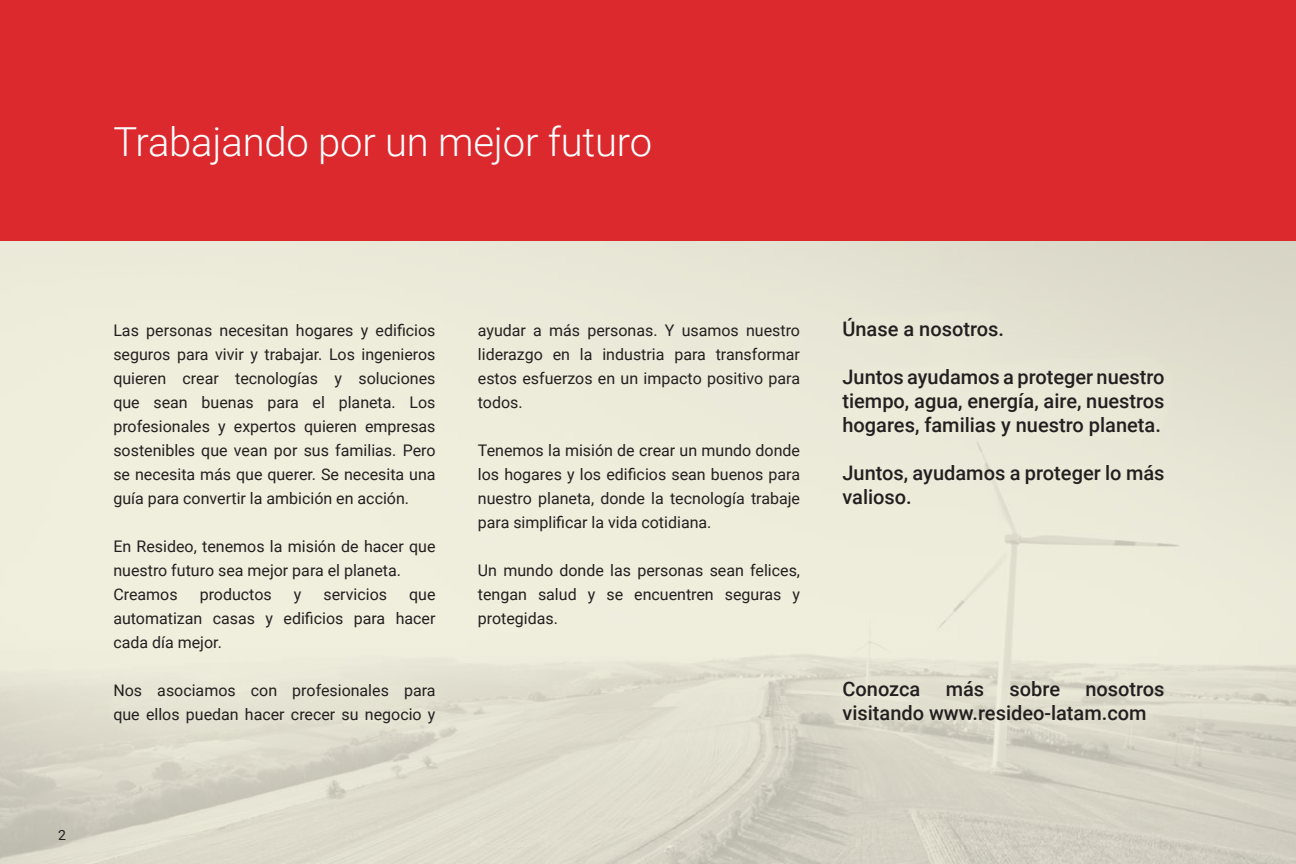
<style>
.page{position:relative;width:1296px;height:864px;background:#fff}
.page>*{position:absolute;margin:0;border:0;box-sizing:border-box;transform-origin:0 0}
.H1_Black{font:300 40px "Roboto";letter-spacing:-.005em;color:#fff}
.t1{font:500 20px/24px "Roboto";color:#231f20}
.t2{font:16px/24px "Roboto";color:#231f20;text-align:justify}
.t3{font:14px "Roboto";color:#231f20}
</style>
<div class="page">
<img style="left:0;top:240px;width:1296px;height:624px">
<div style="left:0;top:0;width:1296px;height:240px;background:#db292e"></div>
<div style="left:83px;top:294px;width:382px;height:458px;background:#f1efdd"></div>
<svg style="left:812px;top:291px;width:382px;height:461px;background:#e7e5d4"></svg>
<div style="left:448px;top:296px;width:382px;height:360px;background:#f1efdd"></div>
<p class="H1_Black" style="left:113px;top:114px;width:540px">Trabajando por un mejor futuro</p>
<p class="t3" style="left:58px;top:825px;width:9px">2</p>
<p class="t2" style="left:113px;top:318px;width:324px">Las personas necesitan hogares y edificios seguros para vivir y trabajar. Los ingenieros quieren crear tecnologías y soluciones que sean buenas para el planeta. Los profesionales y expertos quieren empresas sostenibles que vean por sus familias. Pero se necesita más que querer. Se necesita una guía para convertir la ambición en acción.</p>
<p class="t2" style="left:113px;top:534px;width:324px">En Resideo, tenemos la misión de hacer que nuestro futuro sea mejor para el planeta.</p>
<p class="t2" style="left:113px;top:582px;width:66px">Creamos</p>
<p class="t2" style="left:200px;top:582px;width:74px">productos</p>
<p class="t2" style="left:294px;top:582px;width:9px">y</p>
<p class="t2" style="left:324px;top:582px;width:65px">servicios</p>
<p class="t2" style="left:113px;top:582px;width:324px;text-indent:296px">que automatizan casas y edificios para hacer cada día mejor.</p>
<p class="t2" style="left:113px;top:678px;width:324px">Nos asociamos con profesionales para que ellos puedan hacer crecer su negocio y</p>
<p class="t2" style="left:478px;top:318px;width:324px">ayudar a más personas. Y usamos nuestro liderazgo en la industria para transformar estos esfuerzos en un impacto positivo para todos.</p>
<p class="t2" style="left:478px;top:438px;width:324px">Tenemos la misión de crear un mundo donde los hogares y los edificios sean buenos para nuestro planeta, donde la tecnología trabaje para simplificar la vida cotidiana.</p>
<p class="t2" style="left:478px;top:558px;width:324px">Un mundo donde las personas sean felices, tengan salud y se encuentren seguras y protegidas.</p>
<p class="t1" style="left:842px;top:316px;width:163px">Únase a nosotros.</p>
<p class="t1" style="left:842px;top:364px;width:324px;text-align:justify">Juntos ayudamos a proteger nuestro tiempo, agua, energía, aire, nuestros hogares, familias y nuestro planeta.</p>
<p class="t1" style="left:842px;top:460px;width:324px">Juntos, ayudamos a proteger lo más valioso.</p>
<p class="t1" style="left:842px;top:676px;width:79px">Conozca</p>
<p class="t1" style="left:946px;top:676px;width:40px">más</p>
<p class="t1" style="left:1010px;top:676px;width:52px">sobre</p>
<p class="t1" style="left:842px;top:676px;width:324px;text-indent:243px">nosotros visitando www.resideo-latam.com</p>
</div>
